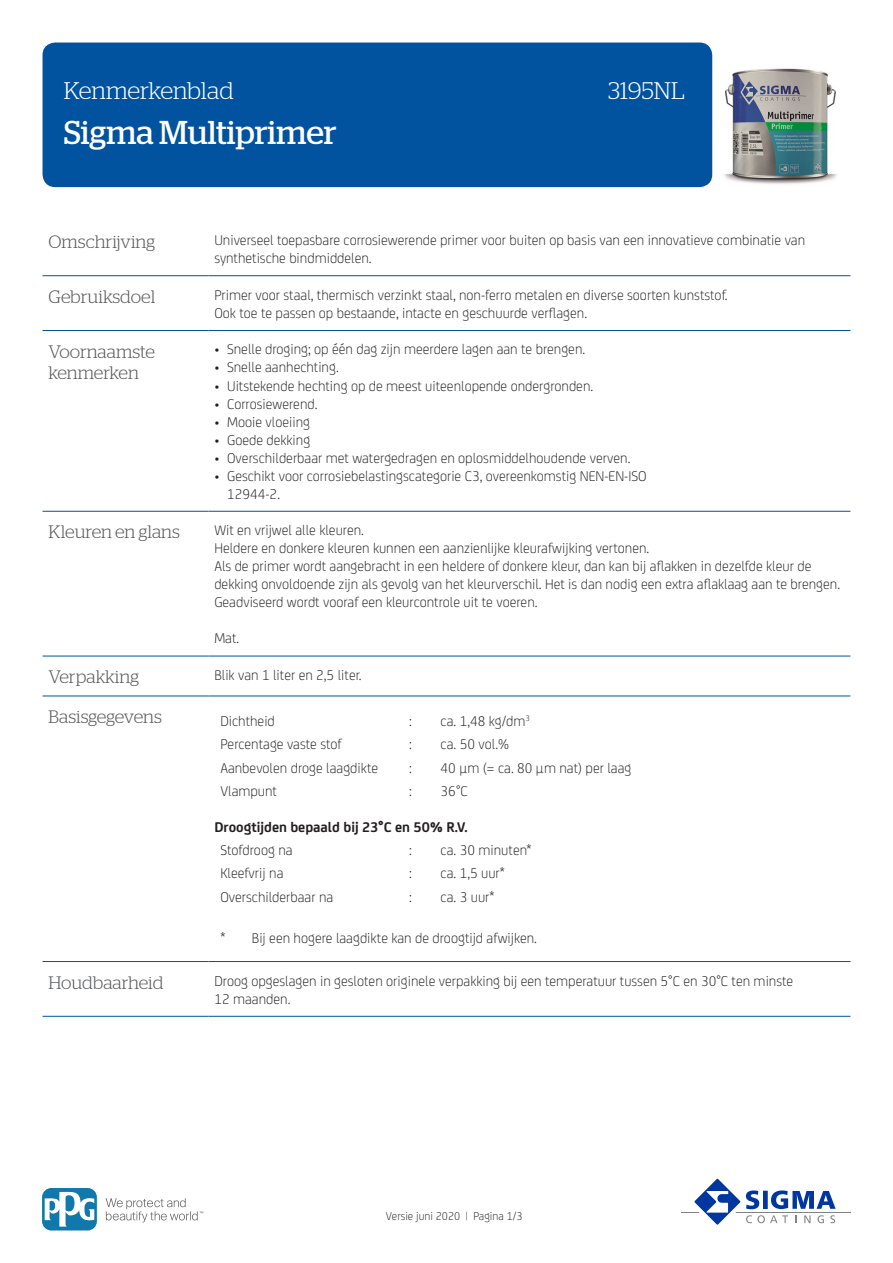
<style>
.page{position:relative;width:893px;height:1263px;background:#fff}
.page>*{position:absolute;margin:0;border:0;box-sizing:border-box;transform-origin:0 0}
.t1{font:33px "Stag";color:#fff}
.RH1{font:300 24px "Stag";color:#fff}
.KOP{font:300 18px/21.6px "Stag";color:#57585a}
.BODY{font:300 15px/18px "FS Joey";color:#231f20}
.BODY-2{font:700 15px "FS Joey";color:#231f20}
.t2{font:300 12px "FS Joey";color:#231f20}
</style>
<div class="page">
<div style="left:43px;top:43px;width:669px;height:144px;background:#0153a0;border-radius:13px"></div>
<hr style="left:681px;top:1211px;width:169px;height:1px;background:#808285">
<svg style="left:689px;top:1178px;width:147px;height:47px"></svg>
<svg style="left:106px;top:1198px;width:97px;height:24px"></svg>
<svg style="left:43px;top:1188px;width:54px;height:42px"></svg>
<svg style="left:45px;top:1191px;width:49px;height:35px"></svg>
<hr style="left:43px;top:275px;width:165px;height:1px;background:#0153a0">
<hr style="left:208px;top:275px;width:642px;height:1px;background:#0153a0">
<hr style="left:43px;top:330px;width:165px;height:1px;background:#0153a0">
<hr style="left:208px;top:330px;width:642px;height:1px;background:#0153a0">
<hr style="left:43px;top:511px;width:165px;height:1px;background:#0153a0">
<hr style="left:208px;top:511px;width:642px;height:1px;background:#0153a0">
<hr style="left:43px;top:656px;width:165px;height:1px;background:#0153a0">
<hr style="left:208px;top:656px;width:642px;height:1px;background:#0153a0">
<hr style="left:43px;top:696px;width:165px;height:1px;background:#0153a0">
<hr style="left:208px;top:696px;width:642px;height:1px;background:#0153a0">
<hr style="left:43px;top:961px;width:165px;height:1px;background:#0153a0">
<hr style="left:208px;top:961px;width:642px;height:1px;background:#0153a0">
<hr style="left:43px;top:1016px;width:165px;height:1px;background:#0153a0">
<hr style="left:208px;top:1016px;width:642px;height:1px;background:#0153a0">
<img style="left:724px;top:68px;width:113px;height:116px">
<p class="RH1" style="left:64px;top:77px;width:171px">Kenmerkenblad</p>
<p class="RH1" style="left:608px;top:77px;width:78px">3195NL</p>
<p class="t1" style="left:64px;top:114px;width:274px">Sigma Multiprimer</p>
<p class="KOP" style="left:49px;top:231px;width:108px">Omschrijving</p>
<p class="BODY" style="left:214px;top:230px;width:592px">Universeel toepasbare corrosiewerende primer voor buiten op basis van een innovatieve combinatie van synthetische bindmiddelen.</p>
<p class="KOP" style="left:49px;top:285px;width:108px">Gebruiksdoel</p>
<p class="BODY" style="left:214px;top:285px;width:515px">Primer voor staal, thermisch verzinkt staal, non-ferro metalen en diverse soorten kunststof.<br>Ook toe te passen op bestaande, intacte en geschuurde verflagen.</p>
<p class="KOP" style="left:49px;top:340px;width:108px">Voornaamste kenmerken</p>
<p class="BODY" style="left:214px;top:340px;width:372px">• Snelle droging; op één dag zijn meerdere lagen aan te brengen.</p>
<p class="BODY" style="left:214px;top:358px;width:126px">• Snelle aanhechting.</p>
<p class="BODY" style="left:214px;top:376px;width:380px">• Uitstekende hechting op de meest uiteenlopende ondergronden.</p>
<p class="BODY" style="left:214px;top:394px;width:105px">• Corrosiewerend.</p>
<p class="BODY" style="left:214px;top:412px;width:97px">• Mooie vloeiing</p>
<p class="BODY" style="left:214px;top:430px;width:97px">• Goede dekking</p>
<p class="BODY" style="left:214px;top:448px;width:418px">• Overschilderbaar met watergedragen en oplosmiddelhoudende verven.</p>
<p class="BODY" style="left:227px;top:466px;width:421px;text-indent:-13px">• Geschikt voor corrosiebelastingscategorie C3, overeenkomstig NEN-EN-ISO<br>12944-2.</p>
<p class="KOP" style="left:49px;top:521px;width:133px">Kleuren en glans</p>
<p class="BODY" style="left:214px;top:520px;width:627px">Wit en vrijwel alle kleuren.<br>Heldere en donkere kleuren kunnen een aanzienlijke kleurafwijking vertonen.<br>Als de primer wordt aangebracht in een heldere of donkere kleur, dan kan bij aflakken in dezelfde kleur de dekking onvoldoende zijn als gevolg van het kleurverschil. Het is dan nodig een extra aflaklaag aan te brengen.<br>Geadviseerd wordt vooraf een kleurcontrole uit te voeren.</p>
<p class="BODY" style="left:214px;top:628px;width:26px">Mat.</p>
<p class="KOP" style="left:49px;top:666px;width:92px">Verpakking</p>
<p class="BODY" style="left:214px;top:665px;width:149px">Blik van 1 liter en 2,5 liter.</p>
<p class="KOP" style="left:49px;top:706px;width:115px">Basisgegevens</p>
<p class="BODY" style="left:220px;top:711px;width:56px">Dichtheid</p>
<p class="BODY" style="left:409px;top:711px;width:4px">:</p>
<p class="BODY" style="left:441px;top:711px;width:91px">ca. 1,48 kg/dm<sup>3</sup></p>
<p class="BODY" style="left:220px;top:734px;width:123px">Percentage vaste stof</p>
<p class="BODY" style="left:409px;top:734px;width:4px">:</p>
<p class="BODY" style="left:441px;top:734px;width:70px">ca. 50 vol.%</p>
<p class="BODY" style="left:220px;top:758px;width:159px">Aanbevolen droge laagdikte</p>
<p class="BODY" style="left:409px;top:758px;width:4px">:</p>
<p class="BODY" style="left:441px;top:758px;width:192px">40 µm (= ca. 80 µm nat) per laag</p>
<p class="BODY" style="left:220px;top:781px;width:58px">Vlampunt</p>
<p class="BODY" style="left:409px;top:781px;width:4px">:</p>
<p class="BODY" style="left:441px;top:781px;width:29px">36°C</p>
<p class="BODY-2" style="left:214px;top:815px;width:255px">Droogtijden bepaald bij 23°C en 50% R.V.</p>
<p class="BODY" style="left:220px;top:840px;width:74px">Stofdroog na</p>
<p class="BODY" style="left:409px;top:840px;width:4px">:</p>
<p class="BODY" style="left:441px;top:840px;width:92px">ca. 30 minuten*</p>
<p class="BODY" style="left:220px;top:863px;width:65px">Kleefvrij na</p>
<p class="BODY" style="left:409px;top:863px;width:4px">:</p>
<p class="BODY" style="left:441px;top:863px;width:66px">ca. 1,5 uur*</p>
<p class="BODY" style="left:220px;top:887px;width:114px">Overschilderbaar na</p>
<p class="BODY" style="left:409px;top:887px;width:4px">:</p>
<p class="BODY" style="left:441px;top:887px;width:55px">ca. 3 uur*</p>
<p class="BODY" style="left:220px;top:928px;width:6px">*</p>
<p class="BODY" style="left:252px;top:928px;width:287px">Bij een hogere laagdikte kan de droogtijd afwijken.</p>
<p class="KOP" style="left:49px;top:971px;width:116px">Houdbaarheid</p>
<p class="BODY" style="left:214px;top:971px;width:580px">Droog opgeslagen in gesloten originele verpakking bij een temperatuur tussen 5°C en 30°C ten minste<br>12 maanden.</p>
<p class="t2" style="left:386px;top:1208px;width:138px">Versie juni 2020 | Pagina 1/3</p>
</div>
